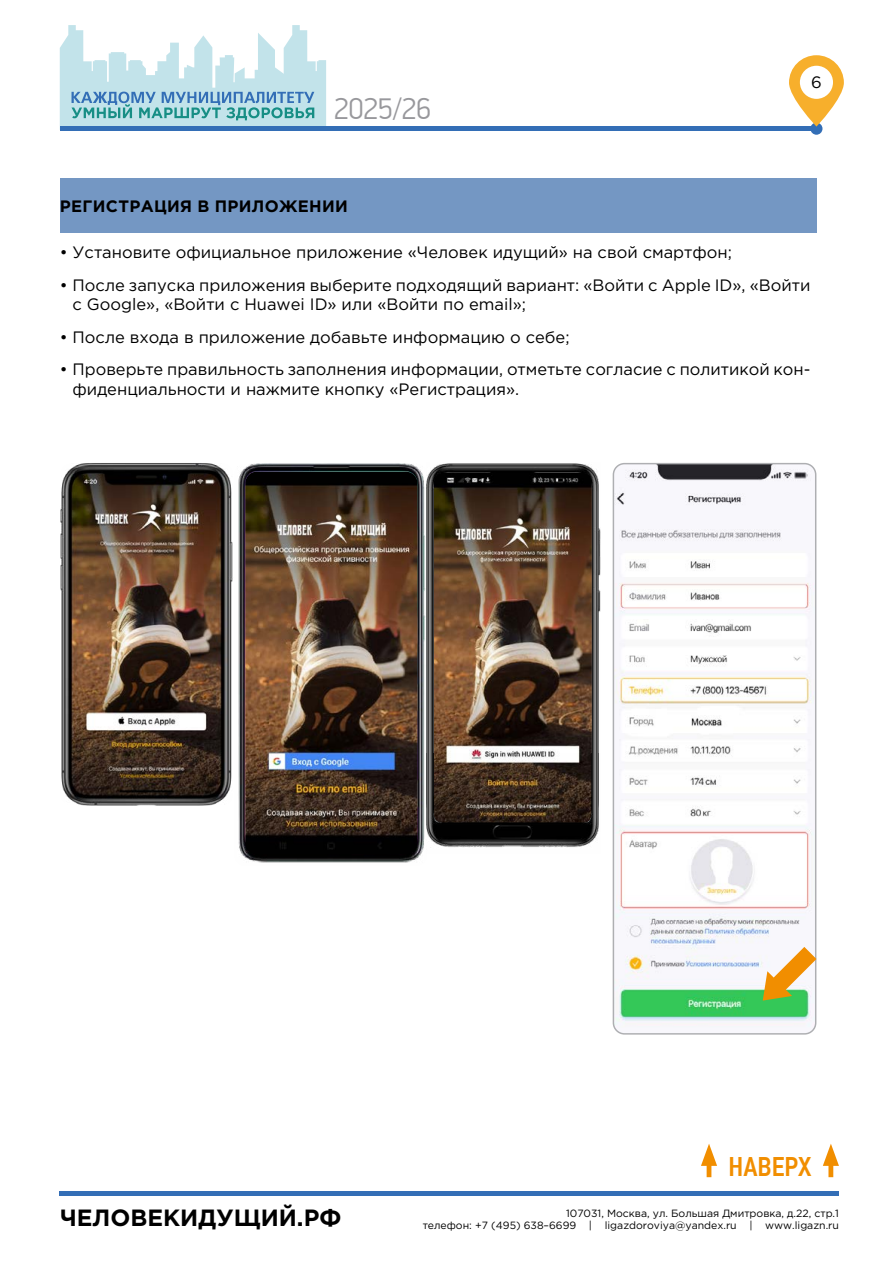
<style>
.page{position:relative;width:893px;height:1263px;background:#fff}
.page>*{position:absolute;margin:0;border:0;box-sizing:border-box;transform-origin:0 0}
.t1{font:300 30px "PF Din Display Pro";color:#98989c}
.t2{font:500 27px "PF Din Text Cond Pro";color:#f18e00}
.t3{font:700 23.55px "Gotham Pro";color:#000}
.t4{font:16.5px/19.8px "Gotham Pro";color:#000}
.t5{font:700 16.5px "Gotham Pro";letter-spacing:.02em;color:#000}
.t6{font:10.5px/12.6px "Gotham Pro";color:#000;text-align:right}
</style>
<div class="page">
<hr style="left:707px;top:1157px;width:4px;height:20px;background:#f18e00">
<svg style="left:701px;top:1144px;width:16px;height:22px"></svg>
<div style="left:828px;top:1157px;width:5px;height:20px;background:#f18e00"></div>
<svg style="left:823px;top:1144px;width:16px;height:22px"></svg>
<hr style="left:60px;top:1191px;width:779px;height:4px;background:#336eb6">
<hr style="left:60px;top:127px;width:756px;height:4px;background:#336eb6">
<svg style="left:60px;top:25px;width:266px;height:102px"></svg>
<div style="left:810px;top:123px;width:12px;height:12px;background:#336eb6;border-radius:50%"></div>
<svg style="left:789px;top:55px;width:55px;height:72px"></svg>
<img style="left:60px;top:463px;width:173px;height:343px">
<img style="left:238px;top:463px;width:187px;height:400px">
<img style="left:613px;top:464px;width:203px;height:570px">
<div style="left:613px;top:463px;width:203px;height:571px;border:1px solid #aeafb2;border-radius:11px"></div>
<img style="left:426px;top:463px;width:174px;height:291px">
<img style="left:434px;top:473px;width:158px;height:281px">
<img style="left:426px;top:754px;width:173px;height:94px">
<img style="left:245px;top:472px;width:172px;height:382px">
<svg style="left:763px;top:947px;width:53px;height:53px"></svg>
<div style="left:60px;top:179px;width:756px;height:54px;background:#7497c3"></div>
<h1 class="t1" style="left:334px;top:92px;width:98px">2025/26</h1>
<p class="t4" style="left:811px;top:72px;width:12px">6</p>
<p class="t5" style="left:60px;top:197px;width:290px">РЕГИСТРАЦИЯ В ПРИЛОЖЕНИИ</p>
<p class="t4" style="left:60px;top:242px;width:674px">• Установите официальное приложение «Человек идущий» на свой смартфон;</p>
<p class="t4" style="left:73px;top:275px;width:739px;text-indent:-13px">• После запуска приложения выберите подходящий вариант: «Войти c Apple ID», «Войти с Google», «Войти c Huawei ID» или «Войти по email»;</p>
<p class="t4" style="left:60px;top:327px;width:511px">• После входа в приложение добавьте информацию о себе;</p>
<p class="t4" style="left:73px;top:360px;width:739px;text-indent:-13px">• Проверьте правильность заполнения информации, отметьте согласие с политикой кон&shy;фиденциальности и нажмите кнопку «Регистрация».</p>
<h2 class="t2" style="left:728px;top:1150px;width:84px">НАВЕРХ</h2>
<h3 class="t3" style="left:60px;top:1204px;width:283px">ЧЕЛОВЕКИДУЩИЙ.РФ</h3>
<p class="t6" style="left:423px;top:1206px;width:418px">107031, Москва, ул. Большая Дмитровка, д.22, стр.1<br>телефон: +7 (495) 638–6699 | ligazdoroviya@yandex.ru | www.ligazn.ru</p>
</div>
